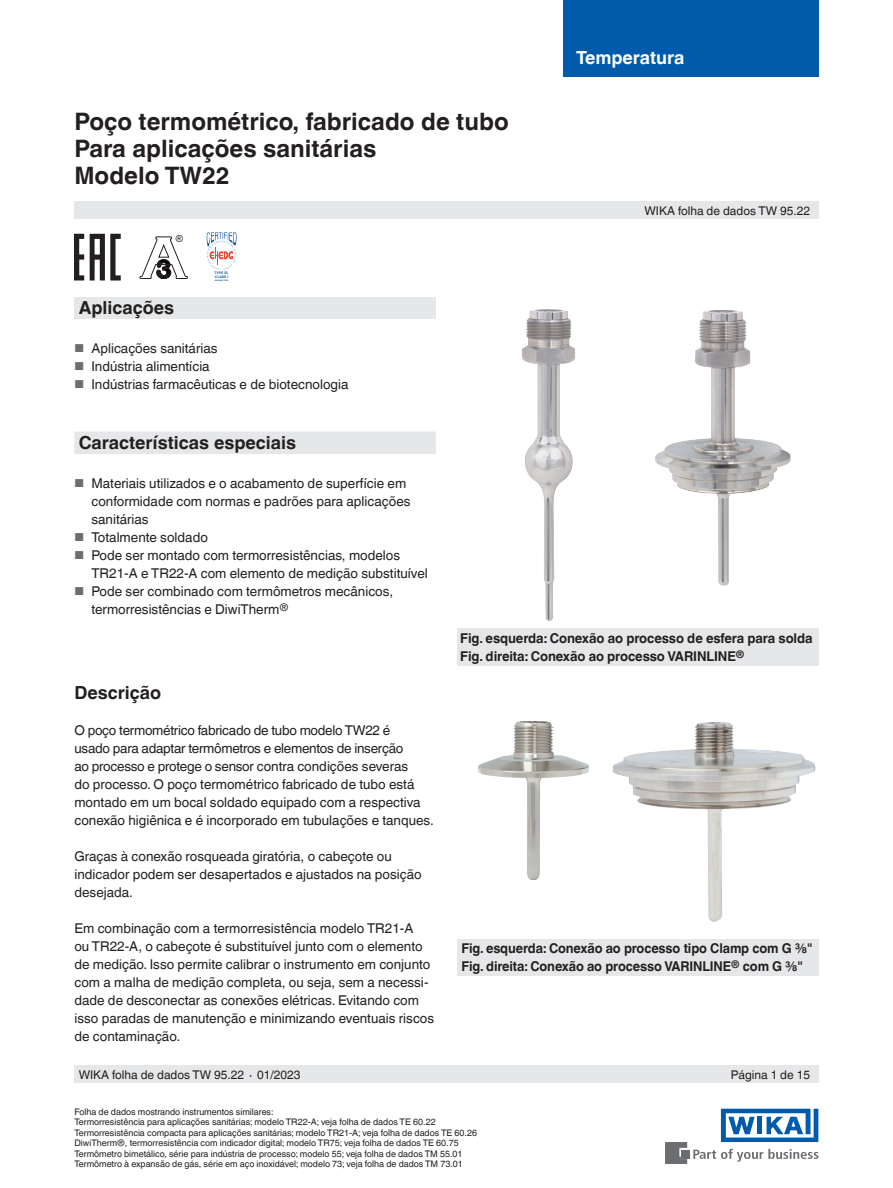
<style>
.page{position:relative;width:893px;height:1188px;background:#fff}
.page>*{position:absolute;margin:0;border:0;box-sizing:border-box;transform-origin:0 0}
.t1{font:700 24px/27px "Helvetica World";color:#231f20}
.t2{font:700 18px "Helvetica World";color:#231f20}
.t3{font:700 18px "Helvetica World";color:#fff}
.t4{font:13.5px/18px "Helvetica World";color:#231f20}
.t5{font:700 13.5px/18px "Helvetica World";letter-spacing:-.01em;color:#231f20;scale:.95 1}
.t6{font:700 13.5px/18px "Helvetica World";letter-spacing:-.01em;color:#231f20}
.t7{font:12px "Helvetica World";color:#231f20}
.t8{font:9.75px "Arial";color:#231f20}
.t9{font:9px/10.5px "Helvetica World";color:#231f20}
.t10{font:700 3.45px/4.1px "Arial";color:#0a4fa2}
.t11{font:700 1.95px "Arial";color:#0a4fa2}
.s1{font-size:11.55px;color:#6c6d70}
</style>
<div class="page">
<div style="left:74px;top:297px;width:362px;height:22px;background:#e6e7e9"></div>
<div style="left:74px;top:202px;width:745px;height:17px;background:#e6e7e9"></div>
<div style="left:74px;top:1066px;width:745px;height:17px;background:#e6e7e9"></div>
<svg style="left:693px;top:1149px;width:126px;height:13px"></svg>
<div style="left:682px;top:1150px;width:8px;height:8px;background:#6c6d70"></div>
<svg style="left:665px;top:1142px;width:22px;height:22px"></svg>
<svg style="left:721px;top:1109px;width:97px;height:33px"></svg>
<div style="left:563px;top:0;width:256px;height:77px;background:#015aaa"></div>
<svg style="left:140px;top:237px;width:48px;height:42px"></svg>
<svg style="left:207px;top:232px;width:30px;height:38px"></svg>
<svg style="left:74px;top:234px;width:10px;height:47px"></svg>
<svg style="left:90px;top:234px;width:31px;height:47px"></svg>
<div style="left:457px;top:939px;width:362px;height:37px;background:#e6e7e9"></div>
<div style="left:74px;top:432px;width:362px;height:22px;background:#e6e7e9"></div>
<div style="left:457px;top:628px;width:362px;height:37px;background:#e6e7e9"></div>
<img style="left:522px;top:309px;width:53px;height:312px">
<img style="left:655px;top:310px;width:136px;height:276px">
<img style="left:478px;top:721px;width:111px;height:159px">
<img style="left:612px;top:722px;width:204px;height:200px">
<h1 class="t1" style="left:74px;top:108px;width:436px">Poço termométrico, fabricado de tubo<br>Para aplicações sanitárias<br>Modelo TW22</h1>
<p class="t8" style="left:176px;top:232px;width:9px">®</p>
<p class="t10" style="left:215px;top:271px;width:16px">TYPE EL<br>CLASS I</p>
<p class="t11" style="left:215px;top:279px;width:16px">JANUARY 2019</p>
<h2 class="t2" style="left:79px;top:297px;width:97px">Aplicações</h2>
<p class="t4" style="left:74px;top:339px;width:145px"><span class="s1">■</span> Aplicações sanitárias</p>
<p class="t4" style="left:74px;top:357px;width:137px"><span class="s1">■</span> Indústria alimentícia</p>
<p class="t4" style="left:74px;top:375px;width:276px"><span class="s1">■</span> Indústrias farmacêuticas e de biotecnologia</p>
<h2 class="t2" style="left:79px;top:432px;width:219px">Características especiais</h2>
<p class="t4" style="left:91px;top:474px;width:321px;text-indent:-17px"><span class="s1">■</span> Materiais utilizados e o acabamento de superfície em conformidade com normas e padrões para aplicações sanitárias</p>
<p class="t4" style="left:74px;top:528px;width:135px"><span class="s1">■</span> Totalmente soldado</p>
<p class="t4" style="left:91px;top:546px;width:338px;text-indent:-17px"><span class="s1">■</span> Pode ser montado com termorresistências, modelos<br>TR21-A e TR22-A com elemento de medição substituível</p>
<p class="t4" style="left:91px;top:582px;width:303px;text-indent:-17px"><span class="s1">■</span> Pode ser combinado com termômetros mecânicos, termorresistências e DiwiTherm<sup>®</sup></p>
<h2 class="t3" style="left:576px;top:47px;width:110px">Temperatura</h2>
<p class="t7" style="left:644px;top:204px;width:167px">WIKA folha de dados TW 95.22</p>
<h2 class="t2" style="left:74px;top:682px;width:88px">Descrição</h2>
<p class="t4" style="left:74px;top:721px;width:361px">O poço termométrico fabricado de tubo modelo TW22 é<br>usado para adaptar termômetros e elementos de inserção<br>ao processo e protege o sensor contra condições severas<br>do processo. O poço termométrico fabricado de tubo está montado em um bocal soldado equipado com a respectiva conexão higiênica e é incorporado em tubulações e tanques.</p>
<p class="t4" style="left:74px;top:847px;width:349px">Graças à conexão rosqueada giratória, o cabeçote ou indicador podem ser desapertados e ajustados na posição desejada.</p>
<p class="t4" style="left:74px;top:919px;width:361px">Em combinação com a termorresistência modelo TR21-A<br>ou TR22-A, o cabeçote é substituível junto com o elemento de medição. Isso permite calibrar o instrumento em conjunto com a malha de medição completa, ou seja, sem a necessi&shy;dade de desconectar as conexões elétricas. Evitando com isso paradas de manutenção e minimizando eventuais riscos de contaminação.</p>
<p class="t6" style="left:460px;top:629px;width:354px">Fig. esquerda: Conexão ao processo de esfera para solda<br>Fig. direita: Conexão ao processo VARINLINE<sup>®</sup></p>
<p class="t5" style="left:461px;top:940px;width:372px">Fig. esquerda: Conexão ao processo tipo Clamp com G ⅜"<br>Fig. direita: Conexão ao processo VARINLINE<sup>®</sup> com G ⅜"</p>
<p class="t7" style="left:79px;top:1068px;width:223px">WIKA folha de dados TW 95.22 ∙ 01/2023</p>
<p class="t7" style="left:731px;top:1068px;width:81px">Página 1 de 15</p>
<p class="t9" style="left:74px;top:1107px;width:404px">Folha de dados mostrando instrumentos similares:<br>Termorresistência para aplicações sanitárias; modelo TR22-A; veja folha de dados TE 60.22<br>Termorresistência compacta para aplicações sanitárias; modelo TR21-A; veja folha de dados TE 60.26<br>DiwiTherm®, termorresistência com indicador digital; modelo TR75; veja folha de dados TE 60.75<br>Termômetro bimetálico, série para indústria de processo; modelo 55; veja folha de dados TM 55.01<br>Termômetro à expansão de gás, série em aço inoxidável; modelo 73; veja folha de dados TM 73.01</p>
</div>
